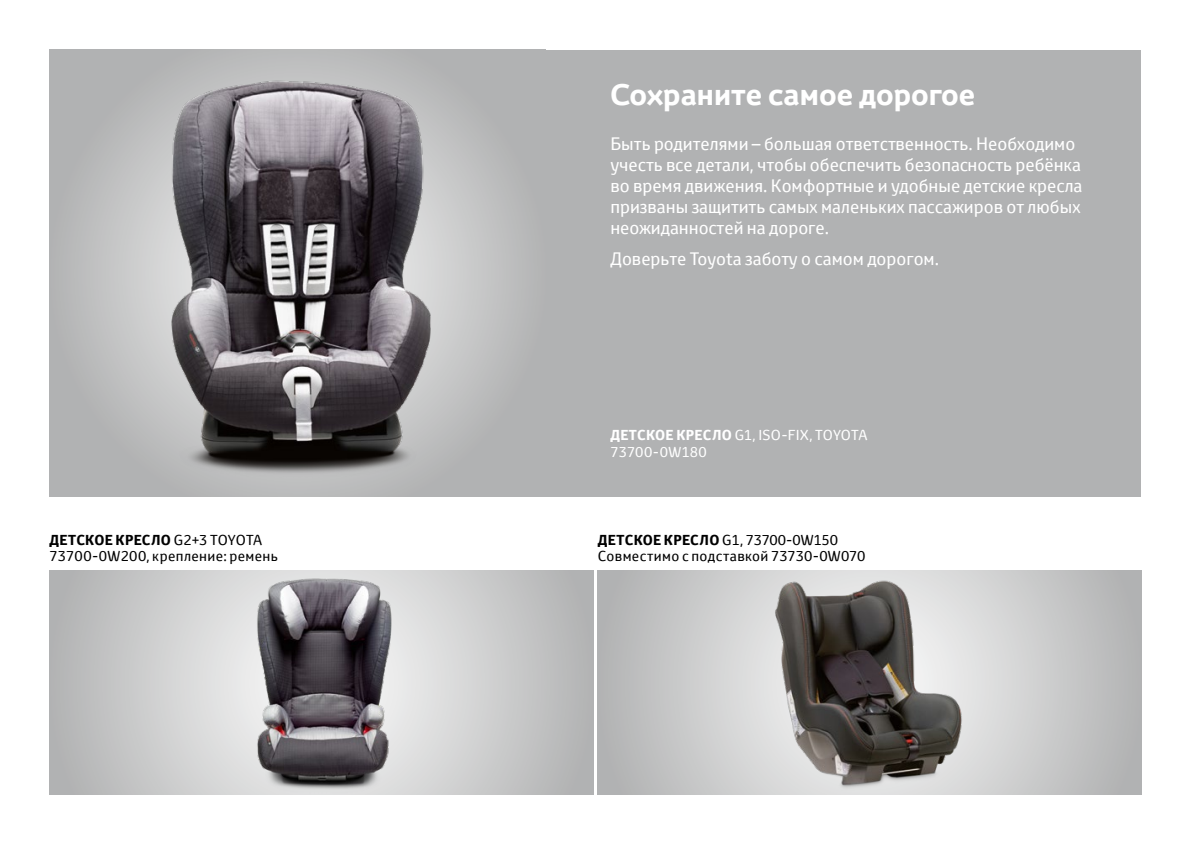
<style>
.page{position:relative;width:1191px;height:844px;background:#fff}
.page>*{position:absolute;margin:0;border:0;box-sizing:border-box;transform-origin:0 0}
.t1{font:700 29.05px "Toyota Display";color:#fff}
.t2{font:17.5px/21px "Toyota Text";color:#fff}
.t3{font:14px/16.8px "Toyota Text";letter-spacing:.025em;color:#000}
.t4{font:14px/16.8px "Toyota Text";letter-spacing:.01em;color:#fff}
.s1{font-weight:700}
</style>
<div class="page">
<div style="left:50px;top:50px;width:1091px;height:446px;background:#b1b2b3"></div>
<svg style="left:81px;top:150px;width:434px;height:247px"></svg>
<img style="left:119px;top:56px;width:357px;height:435px">
<svg style="left:50px;top:570px;width:543px;height:224px;background:#c8c9c9"></svg>
<img style="left:231px;top:570px;width:181px;height:224px">
<svg style="left:598px;top:570px;width:543px;height:224px;background:#c4c4c5"></svg>
<img style="left:744px;top:570px;width:250px;height:224px">
<h1 class="t1" style="left:610px;top:75px;width:366px">Сохраните самое дорогое</h1>
<p class="t2" style="left:610px;top:133px;width:474px">Быть родителями – большая ответственность. Необходимо учесть все детали, чтобы обеспечить безопасность ребёнка во время движения. Комфортные и удобные детские кресла призваны защитить самых маленьких пассажиров от любых неожиданностей на дороге.</p>
<p class="t2" style="left:610px;top:248px;width:330px">Доверьте Toyota заботу о самом дорогом.</p>
<p class="t4" style="left:610px;top:426px;width:258px"><span class="s1">ДЕТСКОЕ КРЕСЛО</span> G1, ISO-FIX, TOYOTA<br>73700-0W180</p>
<p class="t3" style="left:50px;top:531px;width:230px"><span class="s1">ДЕТСКОЕ КРЕСЛО</span> G2+3 TOYOTA<br>73700-0W200, крепление: ремень</p>
<p class="t3" style="left:598px;top:531px;width:269px"><span class="s1">ДЕТСКОЕ КРЕСЛО</span> G1, 73700-0W150<br>Совместимо с подставкой 73730-0W070</p>
</div>
